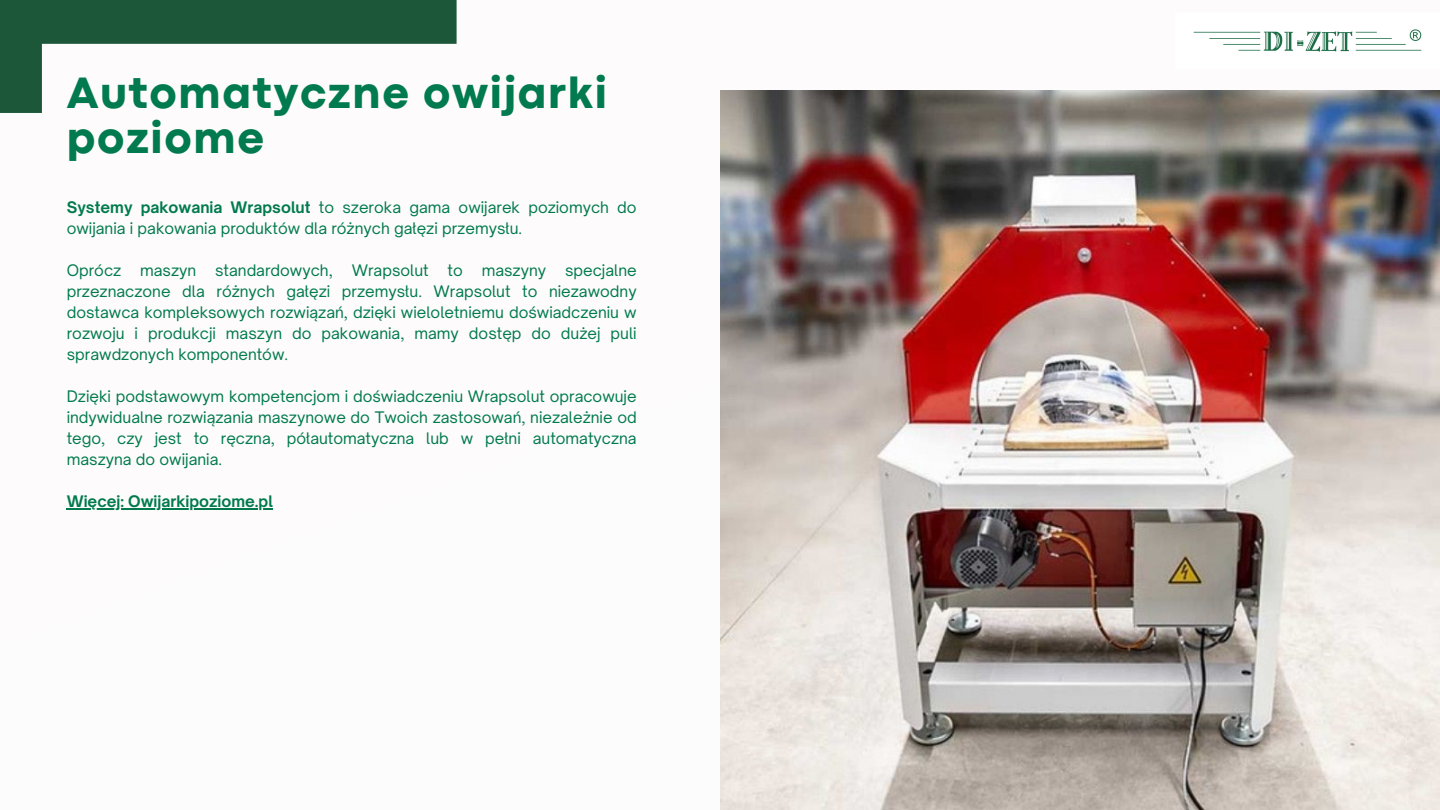
<style>
.page{position:relative;width:1440px;height:810px;background:#fff}
.page>*{position:absolute;margin:0;border:0;box-sizing:border-box;transform-origin:0 0}
.t1{font:800 45.8px/45.1px "Codec Pro";letter-spacing:.035em;color:#007a4e}
.t2{font:15.2px/21px "Open Sauce One";color:#007a4e;text-align:justify}
.t3{font:700 15.2px "Open Sauce One";color:#007a4e}
.s1{font-weight:700}
</style>
<div class="page">
<svg style="left:0;top:0;width:457px;height:113px"></svg>
<img style="left:1193px;top:29px;width:229px;height:23px">
<img style="left:720px;top:90px;width:720px;height:720px">
<hr style="left:67px;top:508px;width:206px;height:2px;background:#007a4e">
<h1 class="t1" style="left:67px;top:74px;width:542px">Automatyczne owijarki poziome</h1>
<p class="t2" style="left:67px;top:197px;width:571px"><span class="s1">Systemy pakowania Wrapsolut</span> to szeroka gama owijarek poziomych do owijania i pakowania produktów dla różnych gałęzi przemysłu.</p>
<p class="t2" style="left:67px;top:260px;width:571px">Oprócz maszyn standardowych, Wrapsolut to maszyny specjalne przeznaczone dla różnych gałęzi przemysłu. Wrapsolut to niezawodny dostawca kompleksowych rozwiązań, dzięki wieloletniemu doświadczeniu w rozwoju i produkcji maszyn do pakowania, mamy dostęp do dużej puli sprawdzonych komponentów.</p>
<p class="t2" style="left:67px;top:386px;width:571px">Dzięki podstawowym kompetencjom i doświadczeniu Wrapsolut opracowuje indywidualne rozwiązania maszynowe do Twoich zastosowań, niezależnie od tego, czy jest to ręczna, półautomatyczna lub w pełni automatyczna maszyna do owijania.</p>
<p class="t3" style="left:67px;top:492px;width:208px">Więcej: Owijarkipoziome.pl</p>
</div>
